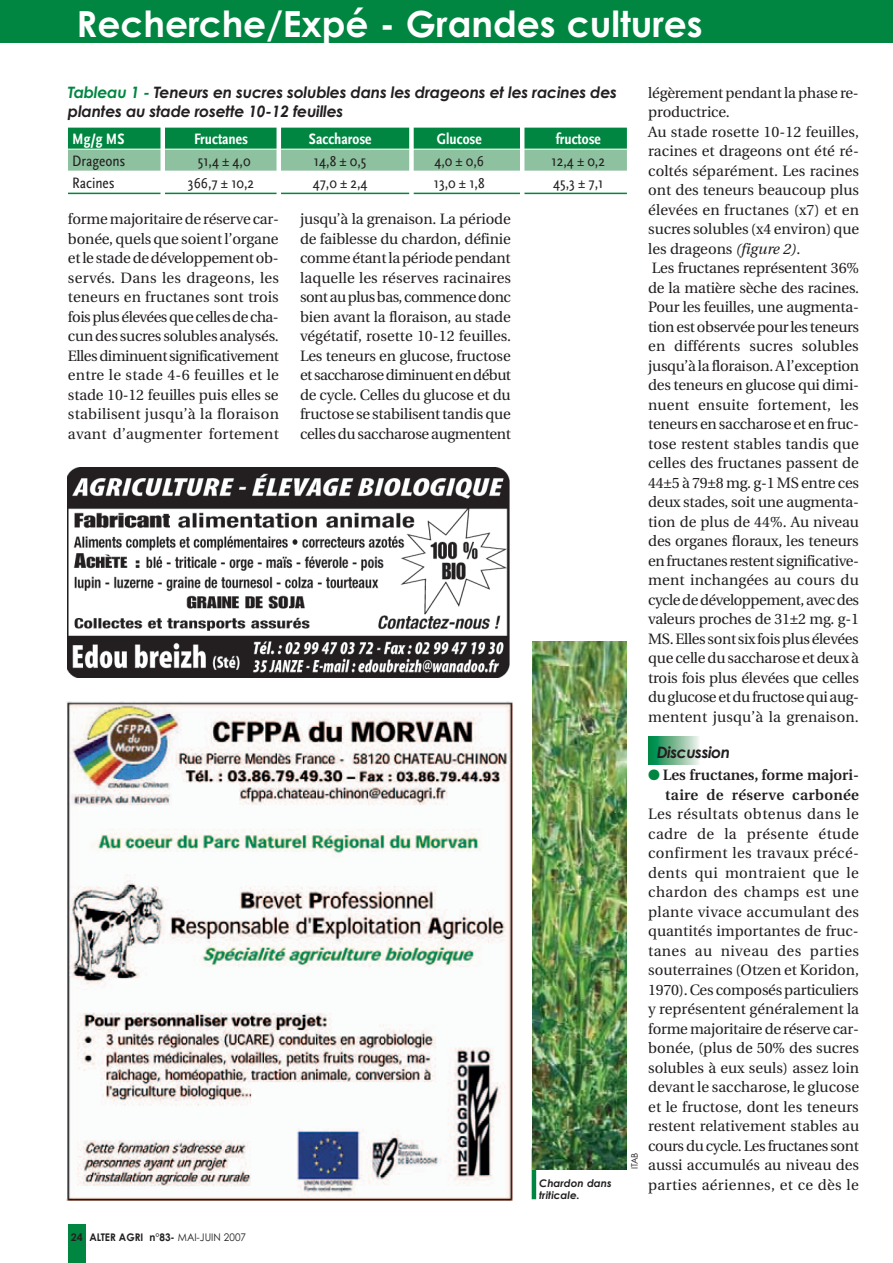
<style>
.page{position:relative;width:893px;height:1263px;background:#fff}
.page>*{position:absolute;margin:0;border:0;box-sizing:border-box;transform-origin:0 0}
.t1{font:700 36px "Century Gothic";color:#fff}
.t2{font:italic 700 15.75px/19.5px "Century Gothic";letter-spacing:-.015em;color:#231f20}
.t3{font:15.75px "Scala Sans Regular Con";color:#231f20}
.t4{font:700 condensed 15.75px "Scala Sans";color:#fff}
.t5{font:italic 700 15.75px "Century Gothic";letter-spacing:-.035em;color:#231f20}
.t6{font:15px/19.5px "Utopia";letter-spacing:-.01em;color:#231f20;text-align:justify}
.t7{font:600 15px/19.5px "Utopia";letter-spacing:.005em;color:#231f20;text-align:right}
.t8{font:700 10.5px "Century Gothic";color:#231f20}
.t9{font:italic 700 10.5px/12px "Century Gothic";color:#231f20}
.t10{font:9px "Century Gothic";color:#231f20}
.s1{color:#008641}
.s2{font-weight:400}
.s3{font-style:italic}
</style>
<div class="page">
<svg style="left:648px;top:736px;width:51px;height:28px"></svg>
<div style="left:68px;top:1225px;width:17px;height:38px;background:#008641"></div>
<div style="left:0;top:0;width:893px;height:43px;background:#008641"></div>
<div style="left:68px;top:128px;width:559px;height:21px;background:#008641"></div>
<div style="left:68px;top:150px;width:559px;height:21px;background:#8dc19f"></div>
<hr style="left:68px;top:193px;width:559px;height:1px;background:#008641">
<div style="left:276px;top:126px;width:5px;height:76px;background:#fff"></div>
<div style="left:160px;top:126px;width:5px;height:76px;background:#fff"></div>
<div style="left:409px;top:126px;width:5px;height:76px;background:#fff"></div>
<hr style="left:520px;top:126px;width:4px;height:76px;background:#fff">
<img style="left:67px;top:701px;width:446px;height:499px">
<img style="left:68px;top:468px;width:442px;height:209px">
<hr style="left:532px;top:1148px;width:4px;height:51px;background:#008641">
<img style="left:532px;top:641px;width:95px;height:528px">
<h1 class="t1" style="left:76px;top:11px;width:627px">Recherche/Expé - Grandes cultures</h1>
<p class="t2" style="left:68px;top:84px;width:551px"><span class="s1">Tableau 1 -</span> Teneurs en sucres solubles dans les drageons et les racines des plantes au stade rosette 10-12 feuilles</p>
<p class="t4" style="left:72px;top:133px;width:54px">Mg/g MS</p>
<p class="t4" style="left:194px;top:133px;width:55px">Fructanes</p>
<p class="t4" style="left:309px;top:133px;width:64px">Saccharose</p>
<p class="t4" style="left:437px;top:133px;width:46px">Glucose</p>
<p class="t4" style="left:556px;top:133px;width:46px">fructose</p>
<p class="t3" style="left:72px;top:155px;width:55px">Drageons</p>
<p class="t3" style="left:198px;top:155px;width:54px">51,4 ± 4,0</p>
<p class="t3" style="left:314px;top:155px;width:54px">14,8 ± 0,5</p>
<p class="t3" style="left:434px;top:155px;width:51px">4,0 ± 0,6</p>
<p class="t3" style="left:552px;top:155px;width:55px">12,4 ± 0,2</p>
<p class="t3" style="left:72px;top:177px;width:44px">Racines</p>
<p class="t3" style="left:188px;top:177px;width:68px">366,7 ± 10,2</p>
<p class="t3" style="left:313px;top:177px;width:56px">47,0 ± 2,4</p>
<p class="t3" style="left:434px;top:177px;width:52px">13,0 ± 1,8</p>
<p class="t3" style="left:553px;top:177px;width:52px">45,3 ± 7,1</p>
<p class="t6" style="left:68px;top:211px;width:212px">forme majoritaire de réserve car&shy;bonée, quels que soient l’organe et le stade de développement ob&shy;servés. Dans les drageons, les teneurs en fructanes sont trois fois plus élevées que celles de cha&shy;cun des sucres solubles analysés.<br>Elles diminuent significativement entre le stade 4-6 feuilles et le stade 10-12 feuilles puis elles se stabilisent jusqu’à la floraison avant d’augmenter fortement</p>
<p class="t6" style="left:300px;top:211px;width:212px">jusqu’à la grenaison. La période de faiblesse du chardon, définie comme étant la période pendant laquelle les réserves racinaires sont au plus bas, commence donc bien avant la floraison, au stade végétatif, rosette 10-12 feuilles.<br>Les teneurs en glucose, fructose et saccharose diminuent en début de cycle. Celles du glucose et du fructose se stabilisent tandis que celles du saccharose augmentent</p>
<p class="t8" style="left:71px;top:1233px;width:177px">24 ALTER AGRI n°83- <span class="s2">MAI-JUIN 2007</span></p>
<p class="t9" style="left:539px;top:1178px;width:74px">Chardon dans triticale.</p>
<p class="t10" style="left:631px;top:1169px;width:18px;rotate:-90deg">ITAB</p>
<p class="t6" style="left:648px;top:84px;width:212px;text-align:left">légèrement pendant la phase re&shy;productrice.<br>Au stade rosette 10-12 feuilles, racines et drageons ont été ré&shy;coltés séparément. Les racines ont des teneurs beaucoup plus élevées en fructanes (x7) et en sucres solubles (x4 environ) que les drageons <span class="s3">(figure 2)</span>.<br>Les fructanes représentent 36% de la matière sèche des racines.<br>Pour les feuilles, une augmenta&shy;tion est observée pour les teneurs en différents sucres solubles jusqu’à la floraison. A l’exception des teneurs en glucose qui dimi&shy;nuent ensuite fortement, les teneurs en saccharose et en fruc&shy;tose restent stables tandis que celles des fructanes passent de<br>44±5 à 79±8 mg. g-1 MS entre ces deux stades, soit une augmenta&shy;tion de plus de 44%. Au niveau des organes floraux, les teneurs en fructanes restent significative&shy;ment inchangées au cours du cycle de développement, avec des valeurs proches de 31±2 mg. g-1<br>MS. Elles sont six fois plus élevées que celle du saccharose et deux à trois fois plus élevées que celles du glucose et du fructose qui aug&shy;mentent jusqu’à la grenaison.</p>
<p class="t5" style="left:657px;top:746px;width:75px">Discussion</p>
<p class="t7" style="left:648px;top:767px;width:212px"><span class="s1">●</span> Les fructanes, forme majori&shy;taire de réserve carbonée</p>
<p class="t6" style="left:648px;top:806px;width:212px">Les résultats obtenus dans le cadre de la présente étude confirment les travaux précé&shy;dents qui montraient que le chardon des champs est une plante vivace accumulant des quantités importantes de fruc&shy;tanes au niveau des parties souterraines (Otzen et Koridon, 1970). Ces composés particuliers y représentent généralement la forme majoritaire de réserve car&shy;bonée, (plus de 50% des sucres solubles à eux seuls) assez loin devant le saccharose, le glucose et le fructose, dont les teneurs restent relativement stables au cours du cycle. Les fructanes sont aussi accumulés au niveau des parties aériennes, et ce dès le</p>
</div>
